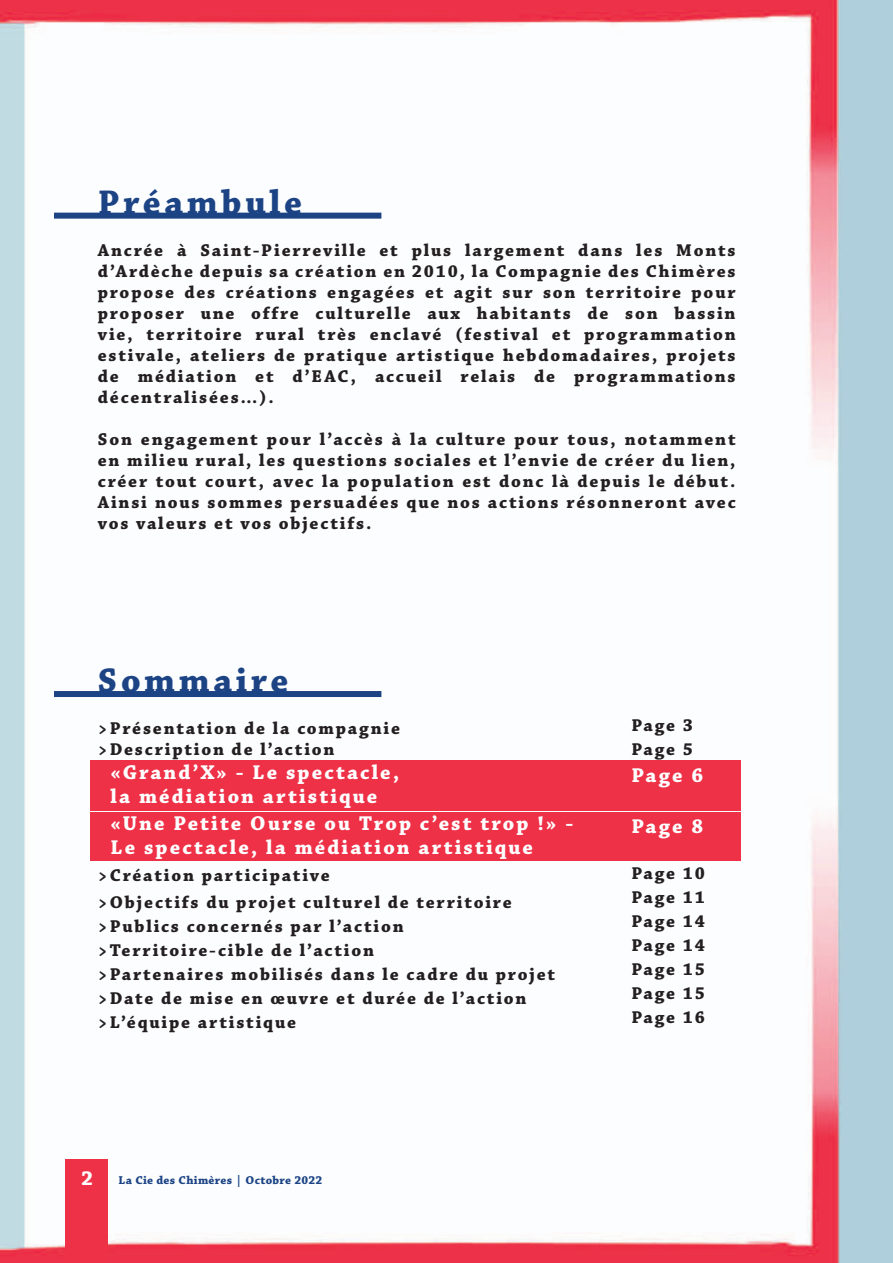
<style>
.page{position:relative;width:893px;height:1263px;background:#fff}
.page>*{position:absolute;margin:0;border:0;box-sizing:border-box;transform-origin:0 0}
.t1{font:700 36px "Chaparral Pro";letter-spacing:.1em;color:#1c4485}
.t2{font:700 21px/24px "Chaparral Pro";letter-spacing:.1em;color:#fff}
.t3{font:700 18px/21px "Chaparral Pro";letter-spacing:.1em;color:#231f20}
.t4{font:700 12px "Chaparral Pro";letter-spacing:.025em;color:#1c4485}
.s1{font-size:21px;color:#fff}
</style>
<div class="page">
<img style="left:0;top:0;width:893px;height:1263px">
<div style="left:65px;top:1160px;width:43px;height:103px;background:#ee3147"></div>
<div style="left:90px;top:760px;width:650px;height:51px;background:#ee3147"></div>
<div style="left:90px;top:813px;width:650px;height:48px;background:#ee3147"></div>
<div style="left:54px;top:213px;width:327px;height:6px;background:#1c4485"></div>
<div style="left:54px;top:691px;width:327px;height:6px;background:#1c4485"></div>
<h1 class="t1" style="left:98px;top:181px;width:206px">Préambule</h1>
<p class="t3" style="left:98px;top:240px;width:639px;text-align:justify">Ancrée à Saint-Pierreville et plus largement dans les Monts d’Ardèche depuis sa création en 2010, la Compagnie des Chimères propose des créations engagées et agit sur son territoire pour proposer une offre culturelle aux habitants de son bassin vie, territoire rural très enclavé (festival et programmation estivale, ateliers de pratique artistique hebdomadaires, projets de médiation et d’EAC, accueil relais de programmations décentralisées…).</p>
<p class="t3" style="left:98px;top:429px;width:639px;text-align:justify">Son engagement pour l’accès à la culture pour tous, notamment en milieu rural, les questions sociales et l’envie de créer du lien, créer tout court, avec la population est donc là depuis le début.<br>Ainsi nous sommes persuadées que nos actions résonneront avec vos valeurs et vos objectifs.</p>
<h1 class="t1" style="left:98px;top:659px;width:192px">Sommaire</h1>
<p class="t3" style="left:98px;top:719px;width:304px">&gt;Présentation de la compagnie &gt;Description de l’action</p>
<p class="t2" style="left:111px;top:761px;width:290px">«Grand’X» - Le spectacle, la médiation artistique</p>
<p class="t2" style="left:111px;top:812px;width:464px">«Une Petite Ourse ou Trop c’est trop !» -<br>Le spectacle, la médiation artistique</p>
<p class="t3" style="left:98px;top:863px;width:415px;line-height:27px">&gt;Création participative<br>&gt;Objectifs du projet culturel de territoire</p>
<p class="t3" style="left:98px;top:915px;width:459px;line-height:24px">&gt;Publics concernés par l’action &gt;Territoire-cible de l’action<br>&gt;Partenaires mobilisés dans le cadre du projet &gt;Date de mise en œuvre et durée de l’action &gt;L’équipe artistique</p>
<p class="t4" style="left:81px;top:1173px;width:243px"><span class="s1">2</span> La Cie des Chimères | Octobre 2022</p>
<p class="t3" style="left:631px;top:714px;width:63px;line-height:24px">Page 3<br>Page 5</p>
<p class="t2" style="left:631px;top:764px;width:73px">Page 6</p>
<p class="t2" style="left:631px;top:815px;width:73px">Page 8</p>
<p class="t3" style="left:631px;top:862px;width:75px;line-height:24px;text-align:justify">Page 10<br>Page 11<br>Page 14<br>Page 14<br>Page 15<br>Page 15<br>Page 16</p>
</div>
